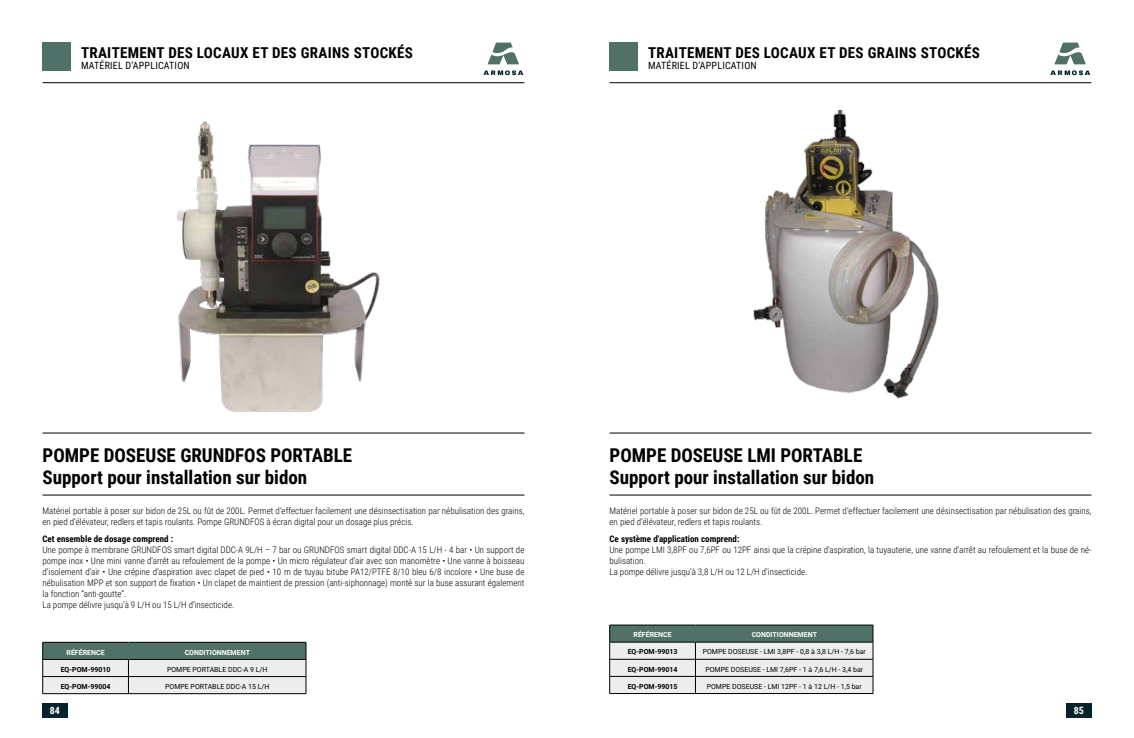
<style>
.page{position:relative;width:1134px;height:738px;background:#fff}
.page>*{position:absolute;margin:0;border:0;box-sizing:border-box;transform-origin:0 0}
.t1{font:700 19px/22px "Roboto Condensed";color:#000}
.t2{font:700 15px "Roboto Condensed";letter-spacing:.02em;color:#000}
.t3{font:10px "Roboto Condensed";letter-spacing:.02em;color:#000}
.t4{font:700 10px "Roboto Condensed";color:#fff}
.t5{font:300 9px/11px "Roboto Condensed";color:#000}
.t6{font:700 9px "Roboto Condensed";color:#000}
.t7{font:7px "Roboto";color:#000}
.t8{font:700 7px "Roboto";color:#000}
.t9{font:700 7px "Roboto";color:#fff}
</style>
<div class="page">
<div style="left:43px;top:43px;width:28px;height:28px;background:#507167"></div>
<hr style="left:43px;top:82px;width:481px;height:1px;background:#000">
<svg style="left:487px;top:43px;width:32px;height:21px"></svg>
<svg style="left:483px;top:70px;width:40px;height:5px"></svg>
<div style="left:42px;top:703px;width:26px;height:14px;background:#04232d"></div>
<div style="left:1066px;top:703px;width:25px;height:14px;background:#04232d"></div>
<div style="left:609px;top:43px;width:29px;height:28px;background:#507167"></div>
<hr style="left:609px;top:82px;width:482px;height:1px;background:#000">
<svg style="left:1054px;top:43px;width:32px;height:21px"></svg>
<svg style="left:1050px;top:70px;width:40px;height:5px"></svg>
<hr style="left:43px;top:432px;width:481px;height:1px;background:#000">
<hr style="left:43px;top:494px;width:481px;height:1px;background:#000">
<hr style="left:609px;top:432px;width:482px;height:1px;background:#000">
<hr style="left:609px;top:494px;width:482px;height:1px;background:#000">
<img style="left:176px;top:121px;width:204px;height:291px">
<hr style="left:43px;top:693px;width:85px;height:1px;background:#000">
<hr style="left:128px;top:693px;width:178px;height:1px;background:#000">
<svg style="left:43px;top:641px;width:264px;height:52px;background:#aeb8b5"></svg>
<svg style="left:609px;top:624px;width:265px;height:69px;background:#b8c0be"></svg>
<img style="left:753px;top:111px;width:186px;height:288px">
<h2 class="t2" style="left:81px;top:42px;width:333px">TRAITEMENT DES LOCAUX ET DES GRAINS STOCKÉS</h2>
<p class="t3" style="left:81px;top:59px;width:110px">MATÉRIEL D’APPLICATION</p>
<h2 class="t2" style="left:648px;top:42px;width:333px">TRAITEMENT DES LOCAUX ET DES GRAINS STOCKÉS</h2>
<p class="t3" style="left:648px;top:59px;width:110px">MATÉRIEL D’APPLICATION</p>
<h1 class="t1" style="left:43px;top:442px;width:311px">POMPE DOSEUSE GRUNDFOS PORTABLE<br>Support pour installation sur bidon</h1>
<p class="t5" style="left:43px;top:505px;width:483px">Matériel portable à poser sur bidon de 25L ou fût de 200L. Permet d’effectuer facilement une désinsectisation par nébulisation des grains, en pied d’élévateur, redlers et tapis roulants. Pompe GRUNDFOS à écran digital pour un dosage plus précis.</p>
<p class="t6" style="left:43px;top:532px;width:132px">Cet ensemble de dosage comprend :</p>
<p class="t5" style="left:43px;top:543px;width:483px">Une pompe à membrane GRUNDFOS smart digital DDC-A 9L/H – 7 bar ou GRUNDFOS smart digital DDC-A 15 L/H - 4 bar • Un support de pompe inox • Une mini vanne d’arrêt au refoulement de la pompe • Un micro régulateur d’air avec son manomètre • Une vanne à boisseau d’isolement d’air • Une crépine d’aspiration avec clapet de pied • 10 m de tuyau bitube PA12/PTFE 8/10 bleu 6/8 incolore • Une buse de nébulisation MPP et son support de fixation • Un clapet de maintient de pression (anti-siphonnage) monté sur la buse assurant également la fonction “anti-goutte”.<br>La pompe délivre jusqu’à 9 L/H ou 15 L/H d’insecticide.</p>
<p class="t9" style="left:67px;top:646px;width:40px">RÉFÉRENCE</p>
<p class="t9" style="left:185px;top:646px;width:67px">CONDITIONNEMENT</p>
<p class="t8" style="left:61px;top:663px;width:51px">EQ-POM-99010</p>
<p class="t7" style="left:167px;top:663px;width:102px">POMPE PORTABLE DDC-A 9 L/H</p>
<p class="t8" style="left:61px;top:680px;width:51px">EQ-POM-99004</p>
<p class="t7" style="left:165px;top:680px;width:106px">POMPE PORTABLE DDC-A 15 L/H</p>
<h1 class="t1" style="left:609px;top:442px;width:266px">POMPE DOSEUSE LMI PORTABLE<br>Support pour installation sur bidon</h1>
<p class="t5" style="left:609px;top:505px;width:483px">Matériel portable à poser sur bidon de 25L ou fût de 200L. Permet d’effectuer facilement une désinsectisation par nébulisation des grains, en pied d’élévateur, redlers et tapis roulants.</p>
<p class="t6" style="left:609px;top:532px;width:132px">Ce système d'application comprend:</p>
<p class="t5" style="left:609px;top:543px;width:483px">Une pompe LMI 3,8PF ou 7,6PF ou 12PF ainsi que la crépine d'aspiration, la tuyauterie, une vanne d'arrêt au refoulement et la buse de né&shy;bulisation.<br>La pompe délivre jusqu’à 3,8 L/H ou 12 L/H d’insecticide.</p>
<p class="t9" style="left:633px;top:629px;width:40px">RÉFÉRENCE</p>
<p class="t9" style="left:752px;top:629px;width:67px">CONDITIONNEMENT</p>
<p class="t8" style="left:628px;top:646px;width:51px">EQ-POM-99013</p>
<p class="t7" style="left:703px;top:646px;width:165px">POMPE DOSEUSE - LMI 3,8PF - 0,8 à 3,8 L/H - 7,6 bar</p>
<p class="t8" style="left:628px;top:663px;width:51px">EQ-POM-99014</p>
<p class="t7" style="left:705px;top:663px;width:159px">POMPE DOSEUSE - LMI 7,6PF - 1 à 7,6 L/H - 3,4 bar</p>
<p class="t8" style="left:628px;top:680px;width:51px">EQ-POM-99015</p>
<p class="t7" style="left:707px;top:680px;width:157px">POMPE DOSEUSE - LMI 12PF - 1 à 12 L/H - 1,5 bar</p>
<p class="t4" style="left:50px;top:702px;width:12px">84</p>
<p class="t4" style="left:1074px;top:702px;width:12px">85</p>
</div>
